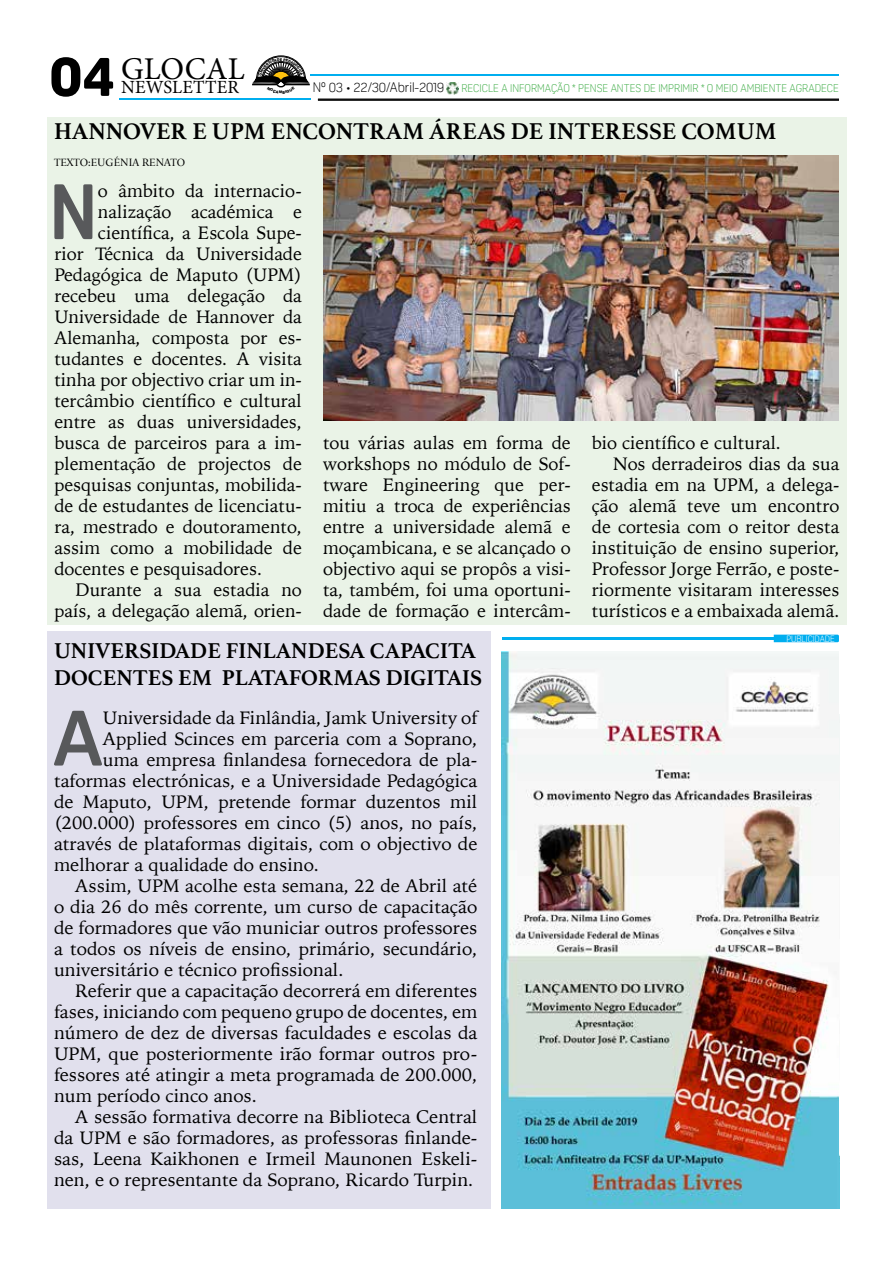
<style>
.page{position:relative;width:893px;height:1263px;background:#fff}
.page>*{position:absolute;margin:0;border:0;box-sizing:border-box;transform-origin:0 0}
.t1{font:700 76.95px "Oscine Trial";color:#58595b}
.t2{font:800 56.4px "Oscine Trial";color:#000}
.t3{font:31.65px "Minion Pro";color:#000}
.t4{font:700 24px "Athelas";color:#000}
.t5{font:700 22.5px/27px "Athelas";color:#000}
.t6{font:18.6px "Minion Pro";letter-spacing:.01em;color:#000}
.t7{font:18px/21px "Iowan Old Style";color:#000;text-align:justify}
.t8{font:300 13.5px "Oscine Trial";color:#000}
.t9{font:300 10.95px "Oscine Trial";color:#41ad49}
.t10{font:10.5px "Iowan Old Style Titling";color:#000}
.t11{font:300 8.85px "Oscine Trial";color:#fff}
</style>
<div class="page">
<hr style="left:119px;top:98px;width:191px;height:2px;background:#00aeef">
<hr style="left:310px;top:74px;width:529px;height:1px;background:#00aeef">
<svg style="left:446px;top:83px;width:13px;height:11px"></svg>
<hr style="left:318px;top:99px;width:521px;height:1px;background:#000">
<hr style="left:318px;top:100px;width:521px;height:1px;background:#000">
<svg style="left:774px;top:635px;width:65px;height:7px"></svg>
<hr style="left:502px;top:637px;width:322px;height:3px;background:#00aeef">
<div style="left:47px;top:118px;width:800px;height:507px;background:#eaf3e7"></div>
<div style="left:47px;top:631px;width:444px;height:578px;background:#e1e0ed"></div>
<img style="left:323px;top:155px;width:516px;height:266px">
<img style="left:502px;top:652px;width:337px;height:556px">
<svg style="left:252px;top:55px;width:59px;height:38px"></svg>
<h2 class="t2" style="left:49px;top:44px;width:67px">04</h2>
<h3 class="t3" style="left:121px;top:47px;width:125px">GLOCAL</h3>
<p class="t6" style="left:121px;top:75px;width:119px">NEWSLETTER</p>
<p class="t8" style="left:313px;top:80px;width:133px">Nº 03 • 22/30/Abril-2019</p>
<p class="t9" style="left:461px;top:82px;width:379px">RECICLE A INFORMAÇÃO * PENSE ANTES DE IMPRIMIR * O MEIO AMBIENTE AGRADECE</p>
<h3 class="t4" style="left:54px;top:111px;width:724px">HANNOVER E UPM ENCONTRAM ÁREAS DE INTERESSE COMUM</h3>
<p class="t10" style="left:54px;top:156px;width:133px">TEXTO:EUGÉNIA RENATO</p>
<h1 class="t1" style="left:49px;top:169px;width:51px">N</h1>
<p class="t7" style="left:98px;top:180px;width:205px">o âmbito da internacio-</p>
<p class="t7" style="left:98px;top:201px;width:205px">nalização académica e</p>
<p class="t7" style="left:98px;top:222px;width:205px">científica, a Escola Supe-</p>
<p class="t7" style="left:54px;top:243px;width:249px">rior Técnica da Universidade</p>
<p class="t7" style="left:54px;top:264px;width:249px">Pedagógica de Maputo (UPM)</p>
<p class="t7" style="left:54px;top:285px;width:249px">recebeu uma delegação da</p>
<p class="t7" style="left:54px;top:306px;width:249px">Universidade de Hannover da</p>
<p class="t7" style="left:54px;top:327px;width:249px">Alemanha, composta por es-</p>
<p class="t7" style="left:54px;top:348px;width:249px">tudantes e docentes. A visita</p>
<p class="t7" style="left:54px;top:369px;width:249px">tinha por objectivo criar um in-</p>
<p class="t7" style="left:54px;top:390px;width:249px">tercâmbio científico e cultural</p>
<p class="t7" style="left:54px;top:411px;width:249px">entre as duas universidades,</p>
<p class="t7" style="left:54px;top:432px;width:249px">busca de parceiros para a im-</p>
<p class="t7" style="left:54px;top:453px;width:249px">plementação de projectos de</p>
<p class="t7" style="left:54px;top:474px;width:249px">pesquisas conjuntas, mobilida-</p>
<p class="t7" style="left:54px;top:495px;width:249px">de de estudantes de licenciatu-</p>
<p class="t7" style="left:54px;top:516px;width:249px">ra, mestrado e doutoramento,</p>
<p class="t7" style="left:54px;top:537px;width:249px">assim como a mobilidade de</p>
<p class="t7" style="left:54px;top:558px;width:209px">docentes e pesquisadores.</p>
<p class="t7" style="left:76px;top:579px;width:228px">Durante a sua estadia no</p>
<p class="t7" style="left:54px;top:600px;width:249px">país, a delegação alemã, orien-</p>
<p class="t7" style="left:323px;top:432px;width:249px">tou várias aulas em forma de workshops no módulo de Sof&shy;tware Engineering que per&shy;mitiu a troca de experiências entre a universidade alemã e moçambicana, e se alcançado o objectivo aqui se propôs a visi&shy;ta, também, foi uma oportuni&shy;dade de formação e intercâm-</p>
<p class="t7" style="left:592px;top:432px;width:191px">bio científico e cultural.</p>
<p class="t7" style="left:613px;top:453px;width:228px">Nos derradeiros dias da sua</p>
<p class="t7" style="left:592px;top:474px;width:249px">estadia em na UPM, a delega-</p>
<p class="t7" style="left:592px;top:495px;width:249px">ção alemã teve um encontro</p>
<p class="t7" style="left:592px;top:516px;width:249px">de cortesia com o reitor desta</p>
<p class="t7" style="left:592px;top:537px;width:249px">instituição de ensino superior,</p>
<p class="t7" style="left:592px;top:558px;width:249px">Professor Jorge Ferrão, e poste-</p>
<p class="t7" style="left:592px;top:579px;width:249px">riormente visitaram interesses</p>
<p class="t7" style="left:592px;top:600px;width:249px">turísticos e a embaixada alemã.</p>
<p class="t5" style="left:54px;top:637px;width:430px">UNIVERSIDADE FINLANDESA CAPACITA<br>DOCENTES EM PLATAFORMAS DIGITAIS</p>
<h1 class="t1" style="left:53px;top:695px;width:51px">A</h1>
<p class="t7" style="left:103px;top:706px;width:376px">Universidade da Finlândia, Jamk University of</p>
<p class="t7" style="left:103px;top:727px;width:376px">Applied Scinces em parceria com a Soprano,</p>
<p class="t7" style="left:103px;top:748px;width:376px">uma empresa finlandesa fornecedora de pla-</p>
<p class="t7" style="left:54px;top:769px;width:425px">taformas electrónicas, e a Universidade Pedagógica</p>
<p class="t7" style="left:54px;top:790px;width:425px">de Maputo, UPM, pretende formar duzentos mil</p>
<p class="t7" style="left:54px;top:811px;width:425px">(200.000) professores em cinco (5) anos, no país,</p>
<p class="t7" style="left:54px;top:832px;width:425px">através de plataformas digitais, com o objectivo de</p>
<p class="t7" style="left:54px;top:853px;width:267px">melhorar a qualidade do ensino.</p>
<p class="t7" style="left:75px;top:874px;width:404px">Assim, UPM acolhe esta semana, 22 de Abril até</p>
<p class="t7" style="left:54px;top:895px;width:425px">o dia 26 do mês corrente, um curso de capacitação</p>
<p class="t7" style="left:54px;top:916px;width:425px">de formadores que vão municiar outros professores</p>
<p class="t7" style="left:54px;top:937px;width:425px">a todos os níveis de ensino, primário, secundário,</p>
<p class="t7" style="left:54px;top:958px;width:291px">universitário e técnico profissional.</p>
<p class="t7" style="left:75px;top:979px;width:404px">Referir que a capacitação decorrerá em diferentes</p>
<p class="t7" style="left:54px;top:1000px;width:425px">fases, iniciando com pequeno grupo de docentes, em</p>
<p class="t7" style="left:54px;top:1021px;width:425px">número de dez de diversas faculdades e escolas da</p>
<p class="t7" style="left:54px;top:1042px;width:425px">UPM, que posteriormente irão formar outros pro-</p>
<p class="t7" style="left:54px;top:1063px;width:425px">fessores até atingir a meta programada de 200.000,</p>
<p class="t7" style="left:54px;top:1084px;width:204px">num período cinco anos.</p>
<p class="t7" style="left:75px;top:1105px;width:404px">A sessão formativa decorre na Biblioteca Central</p>
<p class="t7" style="left:54px;top:1126px;width:425px">da UPM e são formadores, as professoras finlande-</p>
<p class="t7" style="left:54px;top:1147px;width:425px">sas, Leena Kaikhonen e Irmeil Maunonen Eskeli-</p>
<p class="t7" style="left:54px;top:1168px;width:421px">nen, e o representante da Soprano, Ricardo Turpin.</p>
<p class="t11" style="left:786px;top:633px;width:50px">PUBLICIDADE</p>
</div>
